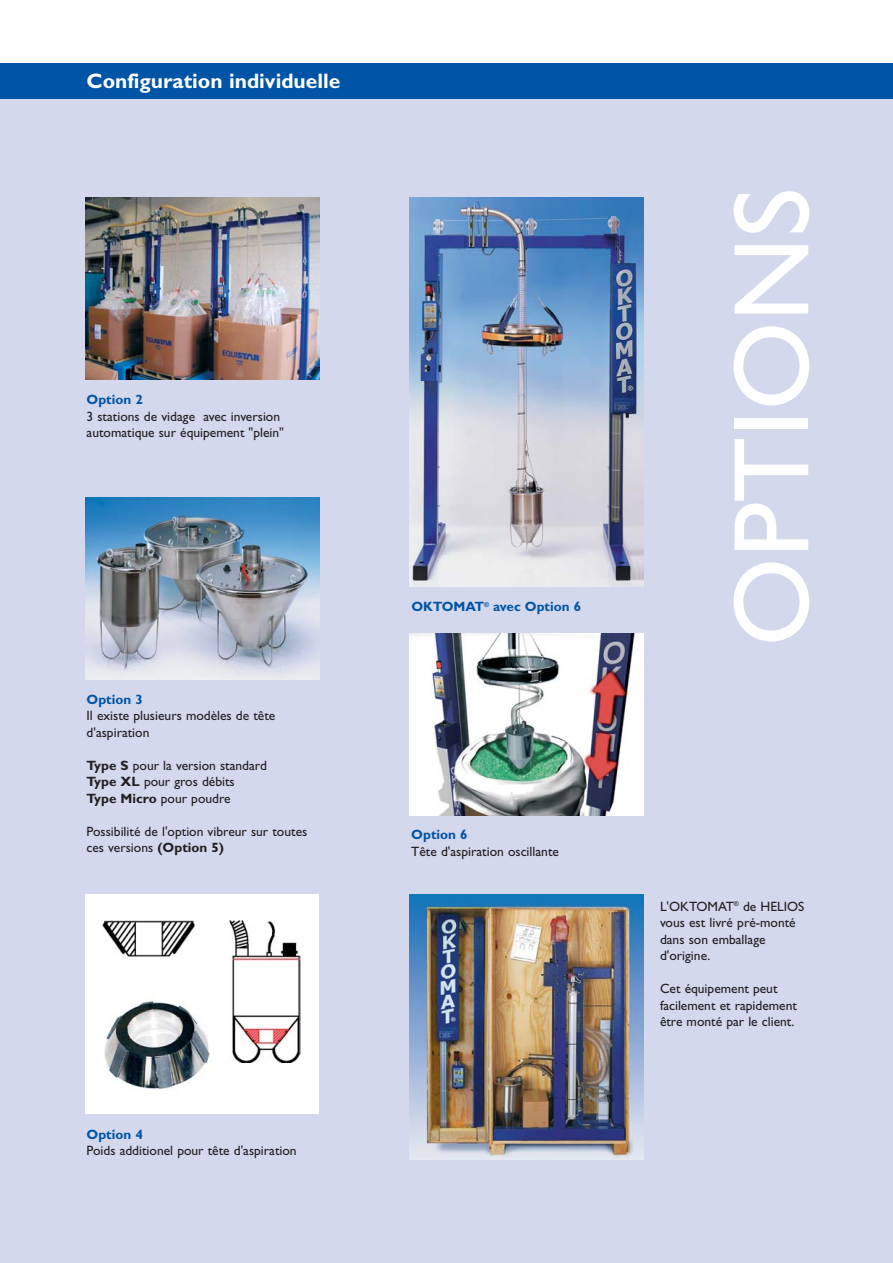
<style>
.page{position:relative;width:893px;height:1263px;background:#fff}
.page>*{position:absolute;margin:0;border:0;box-sizing:border-box;transform-origin:0 0}
.t1{font:108px "Gill Sans";color:#fff}
.t2{font:700 21px "Gill Sans";color:#fff}
.t3{font:13.5px/16.5px "Gill Sans";color:#231f20}
.t4{font:700 13.5px "Gill Sans";color:#0054a6}
.s1{font-weight:700}
</style>
<div class="page">
<div style="left:0;top:96px;width:892px;height:1167px;background:#d4d8ed"></div>
<div style="left:0;top:64px;width:892px;height:35px;background:#0054a6"></div>
<img style="left:410px;top:197px;width:233px;height:390px">
<img style="left:410px;top:633px;width:233px;height:183px">
<div style="left:85px;top:894px;width:234px;height:220px;background:#fff"></div>
<img style="left:103px;top:920px;width:198px;height:143px">
<img style="left:410px;top:894px;width:233px;height:266px">
<div style="left:94px;top:991px;width:129px;height:103px;background:#fff"></div>
<img style="left:104px;top:1001px;width:106px;height:88px">
<img style="left:85px;top:197px;width:234px;height:183px">
<img style="left:85px;top:497px;width:234px;height:183px">
<h2 class="t2" style="left:87px;top:73px;width:255px">Configuration individuelle</h2>
<p class="t4" style="left:87px;top:395px;width:58px">Option 2</p>
<p class="t3" style="left:87px;top:409px;width:199px">3 stations de vidage avec inversion automatique sur équipement "plein"</p>
<p class="t4" style="left:87px;top:695px;width:58px">Option 3</p>
<p class="t3" style="left:87px;top:709px;width:190px">Il existe plusieurs modèles de tête d'aspiration</p>
<p class="t3" style="left:87px;top:758px;width:182px"><span class="s1">Type S</span> pour la version standard<br><span class="s1">Type XL</span> pour gros débits<br><span class="s1">Type Micro</span> pour poudre</p>
<p class="t3" style="left:87px;top:824px;width:222px">Possibilité de l'option vibreur sur toutes ces versions <span class="s1">(Option 5)</span></p>
<p class="t4" style="left:411px;top:602px;width:171px">OKTOMAT<sup>®</sup> avec Option 6</p>
<p class="t4" style="left:411px;top:830px;width:58px">Option 6</p>
<p class="t3" style="left:411px;top:844px;width:149px">Tête d'aspiration oscillante</p>
<p class="t4" style="left:87px;top:1129px;width:58px">Option 4</p>
<p class="t3" style="left:87px;top:1144px;width:212px">Poids additionel pour tête d'aspiration</p>
<h1 class="t1" style="left:734px;top:646px;width:460px;rotate:-90deg">OPTIONS</h1>
<p class="t3" style="left:660px;top:899px;width:146px">L'OKTOMAT<sup>®</sup> de HELIOS vous est livré pré-monté dans son emballage d'origine.</p>
<p class="t3" style="left:660px;top:982px;width:138px">Cet équipement peut facilement et rapidement être monté par le client.</p>
</div>
